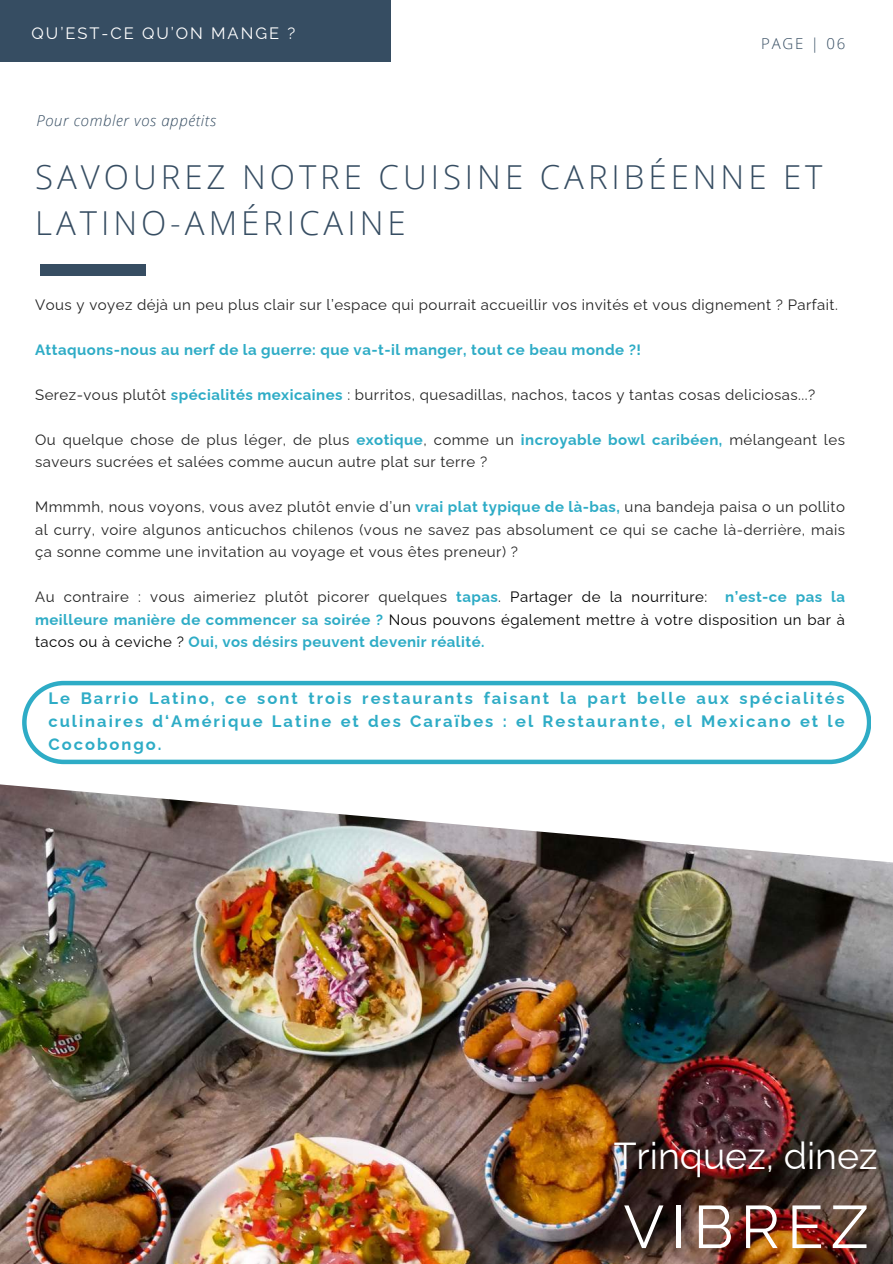
<style>
.page{position:relative;width:893px;height:1264px;background:#fff}
.page>*{position:absolute;margin:0;border:0;box-sizing:border-box;transform-origin:0 0}
.t1{font:60px "Raleway";letter-spacing:.12em;color:#fff}
.t2{font:37.5px "Raleway";color:#fff}
.t3{font:300 33px/46.2px "Open Sans";letter-spacing:.12em;color:#364d62}
.t4{font:700 16.5px/22.5px "Raleway";letter-spacing:.12em;color:#2eacc6;text-align:justify}
.t5{font:16.5px "Raleway";letter-spacing:.12em;color:#fff}
.t6{font:15px/22.5px "Raleway";letter-spacing:.03em;color:#222}
.t7{font:700 15px/22.5px "Raleway";letter-spacing:.03em;color:#2eacc6;text-align:justify}
.t8{font:italic 300 15px "Open Sans";letter-spacing:.04em;color:#364d62}
.t9{font:300 15px "Open Sans";letter-spacing:.12em;color:#364d62}
.s1{font-weight:700;color:#2eacc6}
.s2{font-weight:400;color:#222}
.s3{font-weight:400;color:#000}
</style>
<div class="page">
<div style="left:0;top:0;width:391px;height:61px;background:#364d62"></div>
<div style="left:40px;top:265px;width:105px;height:10px;background:#364d62"></div>
<img style="left:0;top:784px;width:892px;height:479px">
<svg style="left:22px;top:681px;width:848px;height:83px"></svg>
<p class="t5" style="left:32px;top:24px;width:265px">QU’EST-CE QU’ON MANGE ?</p>
<p class="t8" style="left:36px;top:110px;width:181px">Pour combler vos appétits</p>
<p class="t9" style="left:761px;top:33px;width:86px">PAGE | 06</p>
<h3 class="t3" style="left:35px;top:153px;width:788px">SAVOUREZ NOTRE CUISINE CARIBÉENNE ET<br>LATINO-AMÉRICAINE</h3>
<p class="t6" style="left:35px;top:293px;width:804px">Vous y voyez déjà un peu plus clair sur l’espace qui pourrait accueillir vos invités et vous dignement ? Parfait.</p>
<p class="t7" style="left:35px;top:338px;width:607px">Attaquons-nous au nerf de la guerre: que va-t-il manger, tout ce beau monde ?!</p>
<p class="t6" style="left:35px;top:383px;width:781px">Serez-vous plutôt <span class="s1">spécialités mexicaines</span> : burritos, quesadillas, nachos, tacos y tantas cosas deliciosas...?</p>
<p class="t6" style="left:35px;top:428px;width:811px">Ou quelque chose de plus léger, de plus <span class="s1">exotique</span>, comme un <span class="s1">incroyable bowl caribéen,</span> mélangeant les saveurs sucrées et salées comme aucun autre plat sur terre ?</p>
<p class="t6" style="left:35px;top:495px;width:811px;text-align:justify">Mmmmh, nous voyons, vous avez plutôt envie d’un <span class="s1">vrai plat typique de là-bas,</span> una bandeja paisa o un pollito al curry, voire algunos anticuchos chilenos (vous ne savez pas absolument ce qui se cache là-derrière, mais ça sonne comme une invitation au voyage et vous êtes preneur) ?</p>
<p class="t7" style="left:35px;top:585px;width:811px"><span class="s2">Au contraire : vous aimeriez plutôt picorer quelques</span> tapas<span class="s2">.</span> <span class="s3">Partager de la nourriture:</span> n’est-ce pas la meilleure manière de commencer sa soirée ? <span class="s3">Nous pouvons également mettre à votre disposition un bar à tacos ou à ceviche ?</span> Oui, vos désirs peuvent devenir réalité.</p>
<p class="t4" style="left:48px;top:687px;width:797px">Le Barrio Latino, ce sont trois restaurants faisant la part belle aux spécialités culinaires d‘Amérique Latine et des Caraïbes : el Restaurante, el Mexicano et le Cocobongo.</p>
<h2 class="t2" style="left:613px;top:1133px;width:265px">Trinquez, dinez</h2>
<h1 class="t1" style="left:623px;top:1191px;width:247px">VIBREZ</h1>
</div>
